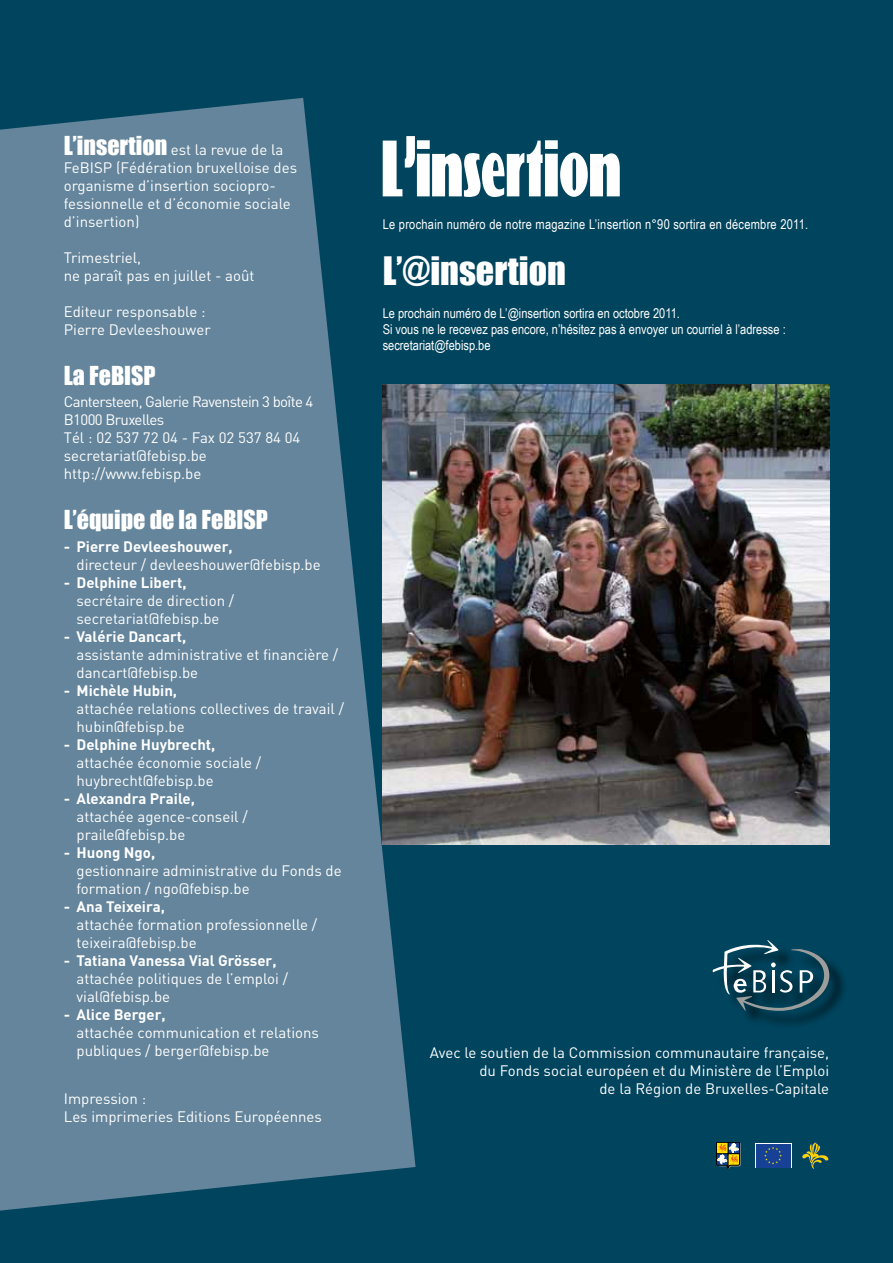
<style>
.page{position:relative;width:893px;height:1263px;background:#00445d}
.page>*{position:absolute;margin:0;border:0;box-sizing:border-box;transform-origin:0 0}
.t1{font:36px "Impact";color:#fff}
.t2{font:24px "Impact";color:#fff}
.t3{font:15px/18px "DIN";color:#fff}
.t4{font:700 15px "DIN";color:#fff}
.t5{font:15px/18px "DIN";letter-spacing:-.04em;color:#fff}
.t6{font:13.5px/16.2px "Arial Narrow";color:#fff}
.t7{font:13.5px "Arial Narrow";letter-spacing:.02em;color:#fff}
.s1{font-family:"Impact";font-size:24px}
</style>
<div class="page">
<svg style="left:0;top:98px;width:416px;height:1112px;background:#577c93"></svg>
<svg style="left:383px;top:136px;width:237px;height:61px"></svg>
<svg style="left:716px;top:1142px;width:25px;height:27px"></svg>
<svg style="left:755px;top:1143px;width:36px;height:25px"></svg>
<div style="left:756px;top:1144px;width:34px;height:23px;background:#164194"></div>
<svg style="left:764px;top:1147px;width:18px;height:17px"></svg>
<svg style="left:802px;top:1142px;width:27px;height:27px"></svg>
<div style="left:716px;top:944px;width:132px;height:85px;background:#000;opacity:.75"></div>
<svg style="left:713px;top:940px;width:116px;height:70px"></svg>
<img style="left:383px;top:385px;width:446px;height:459px">
<p class="t3" style="left:64px;top:140px;width:235px"><span class="s1">L’insertion</span> est la revue de la<br>FeBISP (Fédération bruxelloise des organisme d’insertion sociopro&shy;fessionnelle et d’économie sociale d’insertion)</p>
<p class="t3" style="left:64px;top:248px;width:192px">Trimestriel,<br>ne paraît pas en juillet - août</p>
<p class="t3" style="left:64px;top:302px;width:148px">Editeur responsable :<br>Pierre Devleeshouwer</p>
<h2 class="t2" style="left:64px;top:357px;width:93px">La FeBISP</h2>
<p class="t5" style="left:64px;top:393px;width:251px">Cantersteen, Galerie Ravenstein 3 boîte 4<br>B1000 Bruxelles<br>Tél : 02 537 72 04 - Fax 02 537 84 04 secretariat@febisp.be http://www.febisp.be</p>
<h2 class="t2" style="left:64px;top:501px;width:206px">L’équipe de la FeBISP</h2>
<p class="t4" style="left:64px;top:536px;width:170px">- Pierre Devleeshouwer,</p>
<p class="t3" style="left:77px;top:555px;width:246px">directeur / devleeshouwer@febisp.be</p>
<p class="t4" style="left:64px;top:572px;width:124px">- Delphine Libert,</p>
<p class="t3" style="left:77px;top:591px;width:159px">secrétaire de direction / secretariat@febisp.be</p>
<p class="t4" style="left:64px;top:626px;width:124px">- Valérie Dancart,</p>
<p class="t3" style="left:77px;top:645px;width:263px">assistante administrative et financière / dancart@febisp.be</p>
<p class="t4" style="left:64px;top:680px;width:115px">- Michèle Hubin,</p>
<p class="t3" style="left:77px;top:699px;width:269px">attachée relations collectives de travail / hubin@febisp.be</p>
<p class="t4" style="left:64px;top:734px;width:153px">- Delphine Huybrecht,</p>
<p class="t3" style="left:77px;top:753px;width:186px">attachée économie sociale / huybrecht@febisp.be</p>
<p class="t4" style="left:64px;top:788px;width:133px">- Alexandra Praile,</p>
<p class="t3" style="left:77px;top:807px;width:173px">attachée agence-conseil / praile@febisp.be</p>
<p class="t4" style="left:64px;top:842px;width:93px">- Huong Ngo,</p>
<p class="t3" style="left:77px;top:861px;width:267px">gestionnaire administrative du Fonds de formation / ngo@febisp.be</p>
<p class="t4" style="left:64px;top:896px;width:103px">- Ana Teixeira,</p>
<p class="t3" style="left:77px;top:915px;width:242px">attachée formation professionnelle / teixeira@febisp.be</p>
<p class="t4" style="left:64px;top:950px;width:214px">- Tatiana Vanessa Vial Grösser,</p>
<p class="t3" style="left:77px;top:969px;width:213px">attachée politiques de l’emploi / vial@febisp.be</p>
<p class="t4" style="left:64px;top:1004px;width:103px">- Alice Berger,</p>
<p class="t3" style="left:77px;top:1023px;width:244px">attachée communication et relations publiques / berger@febisp.be</p>
<p class="t3" style="left:64px;top:1089px;width:260px">Impression :<br>Les imprimeries Editions Européennes</p>
<p class="t7" style="left:383px;top:217px;width:427px">Le prochain numéro de notre magazine L’insertion n°90 sortira en décembre 2011.</p>
<h1 class="t1" style="left:383px;top:243px;width:185px">L’@insertion</h1>
<p class="t6" style="left:383px;top:305px;width:405px">Le prochain numéro de L’@insertion sortira en octobre 2011.<br>Si vous ne le recevez pas encore, n’hésitez pas à envoyer un courriel à l’adresse : secretariat@febisp.be</p>
<p class="t3" style="left:430px;top:1043px;width:401px;text-align:right">Avec le soutien de la Commission communautaire française, du Fonds social européen et du Ministère de l’Emploi<br>de la Région de Bruxelles-Capitale</p>
</div>
